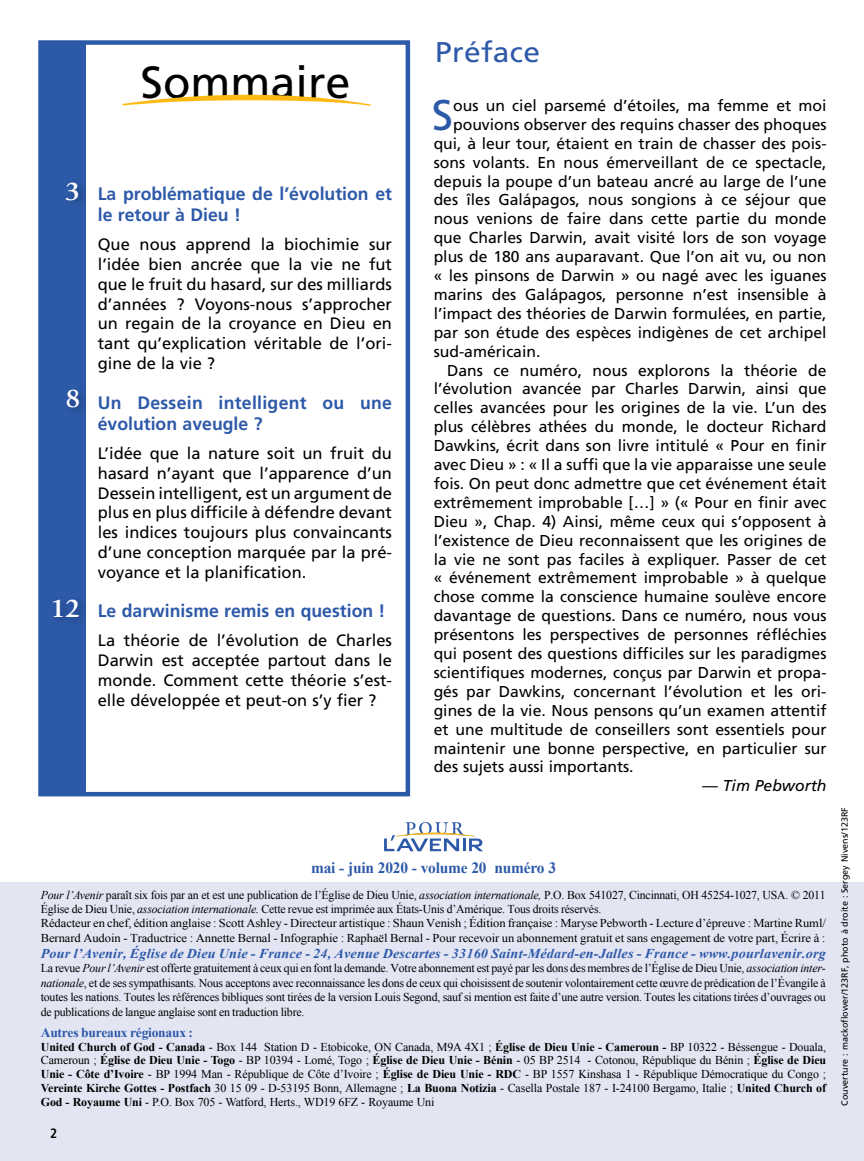
<style>
.page{position:relative;width:864px;height:1161px;background:#fff}
.page>*{position:absolute;margin:0;border:0;box-sizing:border-box;transform-origin:0 0}
.t1{font:45px "Frutiger";color:#000}
.t2{font:42.9px "Frutiger";color:#2d59a9}
.t3{font:28.5px "Frutiger";letter-spacing:.01em;color:#2d59a9;scale:1.05 1}
.t4{font:700 27px "Giovanni";color:#fff}
.t5{font:700 18px/21.6px "Frutiger";color:#2d59a9}
.t6{font:16.5px/19.8px "Frutiger";color:#000;text-align:justify}
.t7{font:15.75px "Frutiger";color:#000}
.t8{font:700 15.75px "Times New Roman";letter-spacing:-.015em;color:#2d59a9}
.t9{font:italic 15.75px "Frutiger";color:#000}
.t10{font:italic 700 13.5px "Times New Roman";letter-spacing:.01em;color:#2d59a9;scale:1.05 1}
.t11{font:700 13.5px "Times New Roman";letter-spacing:-.02em;color:#2d59a9}
.t12{font:700 condensed 13.5px "Frutiger";color:#000}
.t13{font:12px/14.4px "Times New Roman";letter-spacing:-.01em;color:#000;text-align:justify}
.t14{font:9px "Frutiger";color:#000}
.s1{font-style:italic}
.s2{font-weight:700}
</style>
<div class="page">
<div style="left:0;top:882px;width:864px;height:279px;background:#e3e5f3"></div>
<div style="left:41px;top:43px;width:45px;height:751px;background:#2d59a9"></div>
<div style="left:63px;top:178px;width:25px;height:32px;background:#000;opacity:.3"></div>
<div style="left:50px;top:596px;width:38px;height:31px;background:#2b55a3"></div>
<svg style="left:122px;top:94px;width:249px;height:12px"></svg>
<svg style="left:384px;top:822px;width:99px;height:29px"></svg>
<div style="left:38px;top:40px;width:372px;height:756px;border:4px solid #2d59a9"></div>
<div style="left:64px;top:386px;width:25px;height:32px;background:#000;opacity:.3"></div>
<h1 class="t1" style="left:141px;top:56px;width:212px">Sommaire</h1>
<h3 class="t4" style="left:65px;top:175px;width:17px">3</h3>
<h3 class="t4" style="left:66px;top:383px;width:17px">8</h3>
<h3 class="t4" style="left:50px;top:592px;width:32px">12</h3>
<h3 class="t5" style="left:98px;top:183px;width:296px">La problématique de l’évolution et le retour à Dieu !</h3>
<h3 class="t6" style="left:98px;top:235px;width:296px">Que nous apprend la biochimie sur l’idée bien ancrée que la vie ne fut que le fruit du hasard, sur des milliards d’années ? Voyons-nous s’approcher un regain de la croyance en Dieu en tant qu’explication véritable de l’ori&shy;gine de la vie ?</h3>
<h3 class="t5" style="left:98px;top:392px;width:296px">Un Dessein intelligent ou une évolution aveugle ?</h3>
<p class="t6" style="left:98px;top:444px;width:296px">L’idée que la nature soit un fruit du hasard n’ayant que l’apparence d’un Dessein intelligent, est un argument de plus en plus difficile à défendre devant les indices toujours plus convaincants d’une conception marquée par la pré&shy;voyance et la planification.</p>
<h3 class="t5" style="left:98px;top:601px;width:289px">Le darwinisme remis en question !</h3>
<h3 class="t6" style="left:98px;top:631px;width:296px">La théorie de l’évolution de Charles Darwin est acceptée partout dans le monde. Comment cette théorie s’est&shy;elle développée et peut-on s’y fier ?</h3>
<h3 class="t3" style="left:435px;top:35px;width:101px">Préface</h3>
<h2 class="t2" style="left:432px;top:90px;width:23px">S</h2>
<h3 class="t7" style="left:453px;top:96px;width:375px">ous un ciel parsemé d’étoiles, ma femme et moi</h3>
<h3 class="t7" style="left:453px;top:115px;width:375px">pouvions observer des requins chasser des phoques</h3>
<h3 class="t7" style="left:434px;top:134px;width:394px">qui, à leur tour, étaient en train de chasser des pois-</h3>
<h3 class="t7" style="left:434px;top:153px;width:394px">sons volants. En nous émerveillant de ce spectacle,</h3>
<h3 class="t7" style="left:434px;top:172px;width:394px">depuis la poupe d’un bateau ancré au large de l’une</h3>
<h3 class="t7" style="left:434px;top:191px;width:394px">des îles Galápagos, nous songions à ce séjour que</h3>
<h3 class="t7" style="left:434px;top:210px;width:394px">nous venions de faire dans cette partie du monde</h3>
<h3 class="t7" style="left:434px;top:228px;width:394px">que Charles Darwin, avait visité lors de son voyage</h3>
<h3 class="t7" style="left:434px;top:247px;width:394px">plus de 180 ans auparavant. Que l’on ait vu, ou non</h3>
<h3 class="t7" style="left:434px;top:266px;width:394px">« les pinsons de Darwin » ou nagé avec les iguanes</h3>
<h3 class="t7" style="left:434px;top:285px;width:394px">marins des Galápagos, personne n’est insensible à</h3>
<h3 class="t7" style="left:434px;top:304px;width:394px">l’impact des théories de Darwin formulées, en partie,</h3>
<h3 class="t7" style="left:434px;top:323px;width:394px">par son étude des espèces indigènes de cet archipel</h3>
<h3 class="t7" style="left:434px;top:342px;width:108px">sud-américain.</h3>
<h3 class="t7" style="left:447px;top:361px;width:381px">Dans ce numéro, nous explorons la théorie de</h3>
<h3 class="t7" style="left:434px;top:380px;width:394px">l’évolution avancée par Charles Darwin, ainsi que</h3>
<h3 class="t7" style="left:434px;top:399px;width:394px">celles avancées pour les origines de la vie. L’un des</h3>
<h3 class="t7" style="left:434px;top:417px;width:394px">plus célèbres athées du monde, le docteur Richard</h3>
<h3 class="t7" style="left:434px;top:436px;width:394px">Dawkins, écrit dans son livre intitulé « Pour en finir</h3>
<h3 class="t7" style="left:434px;top:455px;width:394px">avec Dieu » : « Il a suffi que la vie apparaisse une seule</h3>
<h3 class="t7" style="left:434px;top:474px;width:394px">fois. On peut donc admettre que cet événement était</h3>
<h3 class="t7" style="left:434px;top:493px;width:394px">extrêmement improbable […] » (« Pour en finir avec</h3>
<h3 class="t7" style="left:434px;top:512px;width:394px">Dieu », Chap. 4) Ainsi, même ceux qui s’opposent à</h3>
<h3 class="t7" style="left:434px;top:531px;width:394px">l’existence de Dieu reconnaissent que les origines de</h3>
<h3 class="t7" style="left:434px;top:550px;width:394px">la vie ne sont pas faciles à expliquer. Passer de cet</h3>
<h3 class="t7" style="left:434px;top:569px;width:394px">« événement extrêmement improbable » à quelque</h3>
<h3 class="t7" style="left:434px;top:588px;width:394px">chose comme la conscience humaine soulève encore</h3>
<h3 class="t7" style="left:434px;top:606px;width:394px">davantage de questions. Dans ce numéro, nous vous</h3>
<h3 class="t7" style="left:434px;top:625px;width:394px">présentons les perspectives de personnes réfléchies</h3>
<h3 class="t7" style="left:434px;top:644px;width:394px">qui posent des questions difficiles sur les paradigmes</h3>
<h3 class="t7" style="left:434px;top:663px;width:394px">scientifiques modernes, conçus par Darwin et propa-</h3>
<h3 class="t7" style="left:434px;top:682px;width:394px">gés par Dawkins, concernant l’évolution et les ori-</h3>
<h3 class="t7" style="left:434px;top:701px;width:394px">gines de la vie. Nous pensons qu’un examen attentif</h3>
<h3 class="t7" style="left:434px;top:720px;width:394px">et une multitude de conseillers sont essentiels pour</h3>
<h3 class="t7" style="left:434px;top:739px;width:394px">maintenir une bonne perspective, en particulier sur</h3>
<h3 class="t7" style="left:434px;top:758px;width:202px">des sujets aussi importants.</h3>
<h3 class="t9" style="left:702px;top:777px;width:126px">— Tim Pebworth</h3>
<h3 class="t8" style="left:311px;top:856px;width:247px">mai - juin 2020 - volume 20 numéro 3</h3>
<p class="t13" style="left:41px;top:887px;width:787px;text-align:left"><span class="s1">Pour l’Avenir</span> paraît six fois par an et est une publication de l’Église de Dieu Unie, <span class="s1">association internationale,</span> P.O. Box 541027, Cincinnati, OH 45254-1027, USA. © 2011<br>Église de Dieu Unie, <span class="s1">association internationale.</span> Cette revue est imprimée aux États-Unis d’Amérique. Tous droits réservés.<br>Rédacteur en chef, édition anglaise : Scott Ashley - Directeur artistique : Shaun Venish ; Édition française : Maryse Pebworth - Lecture d’épreuve : Martine Ruml/ Bernard Audoin - Traductrice : Annette Bernal - Infographie : Raphaël Bernal - Pour recevoir un abonnement gratuit et sans engagement de votre part, Écrire à :</p>
<p class="t10" style="left:41px;top:944px;width:749px">Pour l’Avenir, Église de Dieu Unie - France - 24, Avenue Descartes - 33160 Saint-Médard-en-Jalles - France - www.pourlavenir.org</p>
<p class="t13" style="left:41px;top:961px;width:787px">La revue <span class="s1">Pour l’Avenir</span> est offerte gratuitement à ceux qui en font la demande. Votre abonnement est payé par les dons des membres de l’Église de Dieu Unie, <span class="s1">association inter&shy;nationale</span>, et de ses sympathisants. Nous acceptons avec reconnaissance les dons de ceux qui choisissent de soutenir volontairement cette œuvre de prédication de l’Évangile à toutes les nations. Toutes les références bibliques sont tirées de la version Louis Segond, sauf si mention est faite d’une autre version. Toutes les citations tirées d’ouvrages ou de publications de langue anglaise sont en traduction libre.</p>
<p class="t11" style="left:41px;top:1023px;width:154px">Autres bureaux régionaux :</p>
<p class="t13" style="left:41px;top:1039px;width:787px;line-height:13.6px"><span class="s2">United Church of God - Canada</span> - Box 144 Station D - Etobicoke, ON Canada, M9A 4X1 ; <span class="s2">Église de Dieu Unie - Cameroun -</span> BP 10322 - Béssengue - Douala, Cameroun ; <span class="s2">Église de Dieu Unie - Togo</span> - BP 10394 - Lomé, Togo ; <span class="s2">Église de Dieu Unie - Bénin</span> - 05 BP 2514 - Cotonou, République du Bénin ; <span class="s2">Église de Dieu Unie - Côte d’Ivoire</span> - BP 1994 Man - République de Côte d’Ivoire ; <span class="s2">Église de Dieu Unie - RDC</span> - BP 1557 Kinshasa 1 - République Démocratique du Congo ; <span class="s2">Vereinte Kirche Gottes - Postfach</span> 30 15 09 - D-53195 Bonn, Allemagne ; <span class="s2">La Buona Notizia</span> - Casella Postale 187 - I-24100 Bergamo, Italie ; <span class="s2">United Church of God - Royaume Uni</span> - P.O. Box 705 - Watford, Herts., WD19 6FZ - Royaume Uni</p>
<p class="t12" style="left:41px;top:1126px;width:18px">22</p>
<p class="t14" style="left:839px;top:1106px;width:300px;rotate:-90deg">Couverture : mackoflower/123RF, photo à droite : Sergey Nivens/123RF</p>
</div>
